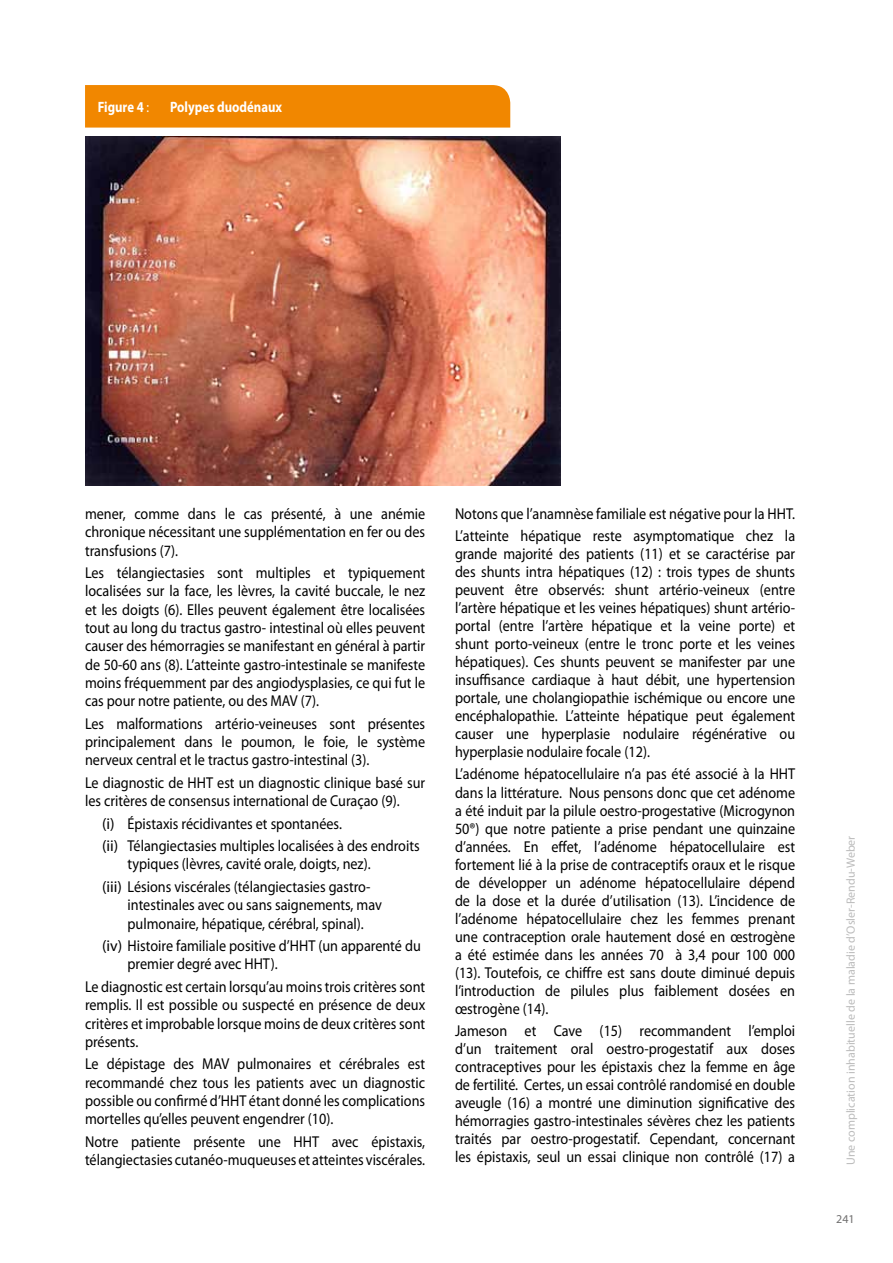
<style>
.page{position:relative;width:893px;height:1263px;background:#fff}
.page>*{position:absolute;margin:0;border:0;box-sizing:border-box;transform-origin:0 0}
.t1{font:15.75px/18px "Myriad Pro";color:#000;text-align:justify;scale:.9 1}
.t2{font:15.75px/22.5px "Myriad Pro";color:#000}
.t3{font:700 15px "Myriad Pro";color:#fff;scale:.85 1}
.t4{font:12px "Myriad Pro";color:#bcbcbc}
.t5{font:12px "Myriad Pro";color:#706f6f}
.s1{font-weight:400}
</style>
<div class="page">
<img style="left:85px;top:136px;width:475px;height:350px">
<div style="left:85px;top:85px;width:425px;height:43px;background:#f18700"></div>
<p class="t3" style="left:98px;top:97px;width:62px">Figure 4 <span class="s1">:</span></p>
<p class="t3" style="left:170px;top:97px;width:133px">Polypes duodénaux</p>
<p class="t1" style="left:85px;top:504px;width:380px">mener, comme dans le cas présenté, à une anémie chronique nécessitant une supplémentation en fer ou des transfusions (7).</p>
<p class="t1" style="left:85px;top:563px;width:379px">Les télangiectasies sont multiples et typiquement localisées sur la face, les lèvres, la cavité buccale, le nez et les doigts (6). Elles peuvent également être localisées tout au long du tractus gastro- intestinal où elles peuvent causer des hémorragies se manifestant en général à partir de 50-60 ans (8). L’atteinte gastro-intestinale se manifeste moins fréquemment par des angiodysplasies, ce qui fut le cas pour notre patiente, ou des MAV (7).</p>
<p class="t1" style="left:85px;top:714px;width:379px">Les malformations artério-veineuses sont présentes principalement dans le poumon, le foie, le système nerveux central et le tractus gastro-intestinal (3).</p>
<p class="t1" style="left:85px;top:773px;width:379px">Le diagnostic de HHT est un diagnostic clinique basé sur les critères de consensus international de Curaçao (9).</p>
<p class="t2" style="left:102px;top:812px;width:319px">(i) Épistaxis récidivantes et spontanées.<br>(ii) Télangiectasies multiples localisées à des endroits</p>
<p class="t1" style="left:102px;top:853px;width:300px;line-height:22.5px;text-align:right">typiques (lèvres, cavité orale, doigts, nez).<br>(iii) Lésions viscérales (télangiectasies gastro-</p>
<p class="t1" style="left:128px;top:896px;width:284px">intestinales avec ou sans saignements, mav pulmonaire, hépatique, cérébral, spinal).</p>
<p class="t2" style="left:128px;top:936px;width:295px;line-height:18.3px;text-indent:-26px">(iv) Histoire familiale positive d’HHT (un apparenté du premier degré avec HHT).</p>
<p class="t1" style="left:85px;top:977px;width:379px">Le diagnostic est certain lorsqu’au moins trois critères sont remplis. Il est possible ou suspecté en présence de deux critères et improbable lorsque moins de deux critères sont présents.</p>
<p class="t1" style="left:85px;top:1055px;width:379px">Le dépistage des MAV pulmonaires et cérébrales est recommandé chez tous les patients avec un diagnostic possible ou confirmé d’HHT étant donné les complications mortelles qu’elles peuvent engendrer (10).</p>
<p class="t1" style="left:85px;top:1132px;width:379px">Notre patiente présente une HHT avec épistaxis, télangiectasies cutanéo-muqueuses et atteintes viscérales.</p>
<p class="t1" style="left:455px;top:502px;width:379px;line-height:22.2px">Notons que l’anamnèse familiale est négative pour la HHT.<br>L’atteinte hépatique reste asymptomatique chez la</p>
<p class="t1" style="left:455px;top:545px;width:379px">grande majorité des patients (11) et se caractérise par des shunts intra hépatiques (12) : trois types de shunts peuvent être observés: shunt artério-veineux (entre l’artère hépatique et les veines hépatiques) shunt artério&shy;portal (entre l’artère hépatique et la veine porte) et shunt porto-veineux (entre le tronc porte et les veines hépatiques). Ces shunts peuvent se manifester par une insuffisance cardiaque à haut débit, une hypertension portale, une cholangiopathie ischémique ou encore une encéphalopathie. L’atteinte hépatique peut également causer une hyperplasie nodulaire régénérative ou hyperplasie nodulaire focale (12).</p>
<p class="t1" style="left:455px;top:765px;width:379px">L’adénome hépatocellulaire n’a pas été associé à la HHT dans la littérature. Nous pensons donc que cet adénome a été induit par la pilule oestro-progestative (Microgynon 50®) que notre patiente a prise pendant une quinzaine d’années. En effet, l’adénome hépatocellulaire est fortement lié à la prise de contraceptifs oraux et le risque de développer un adénome hépatocellulaire dépend de la dose et la durée d’utilisation (13). L’incidence de l’adénome hépatocellulaire chez les femmes prenant une contraception orale hautement dosé en œstrogène a été estimée dans les années 70 à 3,4 pour 100 000 (13). Toutefois, ce chiffre est sans doute diminué depuis l’introduction de pilules plus faiblement dosées en œstrogène (14).</p>
<p class="t1" style="left:455px;top:1021px;width:379px">Jameson et Cave (15) recommandent l’emploi d’un traitement oral oestro-progestatif aux doses contraceptives pour les épistaxis chez la femme en âge de fertilité. Certes, un essai contrôlé randomisé en double aveugle (16) a montré une diminution significative des hémorragies gastro-intestinales sévères chez les patients traités par oestro-progestatif. Cependant, concernant les épistaxis, seul un essai clinique non contrôlé (17) a</p>
<p class="t4" style="left:843px;top:1165px;width:331px;rotate:-90deg">Une complication inhabituelle de la maladie d’Osler-Rendu-Weber</p>
<p class="t5" style="left:836px;top:1211px;width:20px">241</p>
</div>
